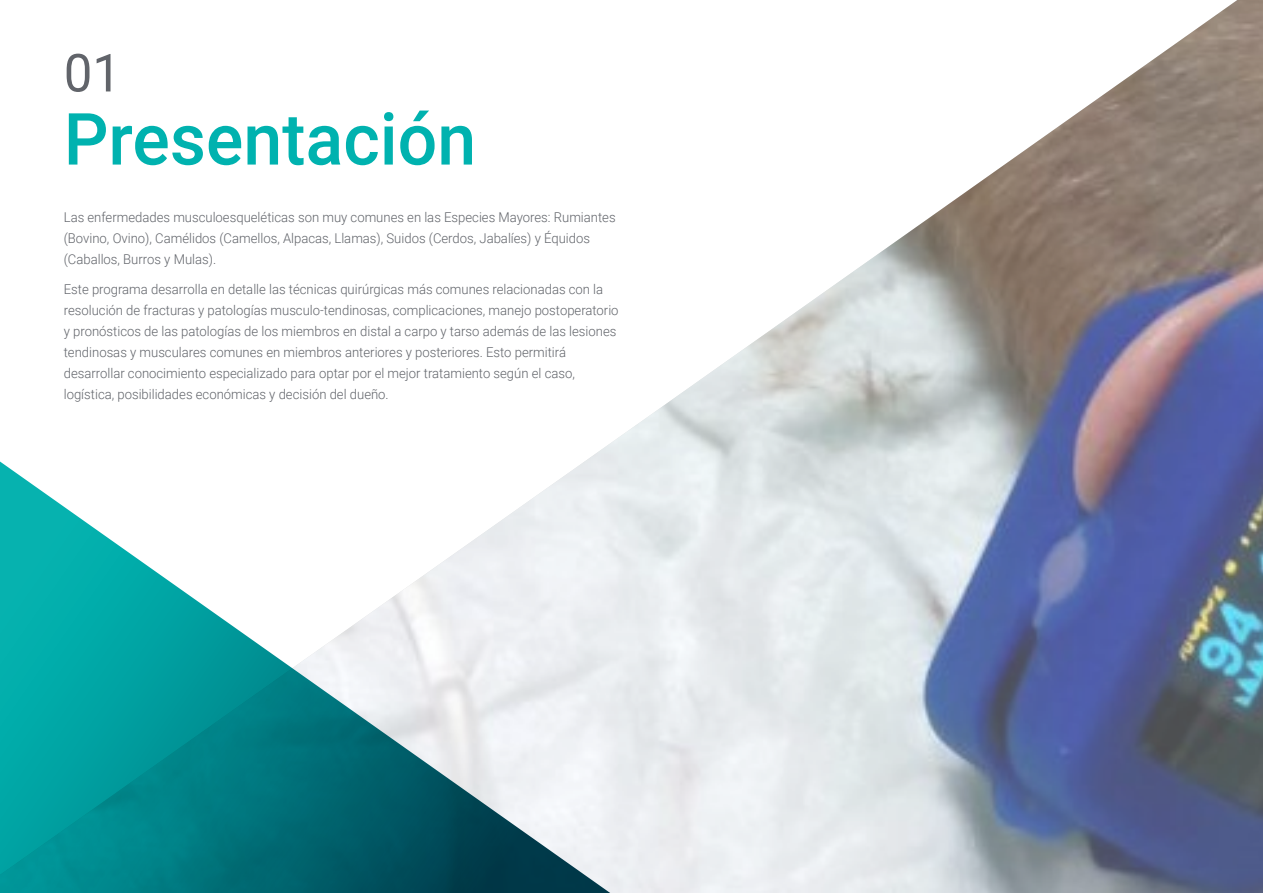
<style>
.page{position:relative;width:1263px;height:893px;background:#fff}
.page>*{position:absolute;margin:0;border:0;box-sizing:border-box;transform-origin:0 0}
.t1{font:500 72px "Roboto";color:#00b2af}
.t2{font:52.5px "Roboto";color:#61646a}
.t3{font:300 13.5px/21px "Roboto";color:#61646a}
</style>
<div class="page">
<img style="left:607px;top:0;width:656px;height:893px">
<svg style="left:0;top:446px;width:640px;height:447px"></svg>
<h2 class="t2" style="left:64px;top:36px;width:59px">01</h2>
<h1 class="t1" style="left:64px;top:89px;width:414px">Presentación</h1>
<p class="t3" style="left:64px;top:207px;width:553px">Las enfermedades musculoesqueléticas son muy comunes en las Especies Mayores: Rumiantes (Bovino, Ovino), Camélidos (Camellos, Alpacas, Llamas), Suidos (Cerdos, Jabalíes) y Équidos (Caballos, Burros y Mulas).</p>
<p class="t3" style="left:64px;top:278px;width:556px">Este programa desarrolla en detalle las técnicas quirúrgicas más comunes relacionadas con la resolución de fracturas y patologías musculo-tendinosas, complicaciones, manejo postoperatorio y pronósticos de las patologías de los miembros en distal a carpo y tarso además de las lesiones tendinosas y musculares comunes en miembros anteriores y posteriores. Esto permitirá desarrollar conocimiento especializado para optar por el mejor tratamiento según el caso, logística, posibilidades económicas y decisión del dueño.</p>
</div>
